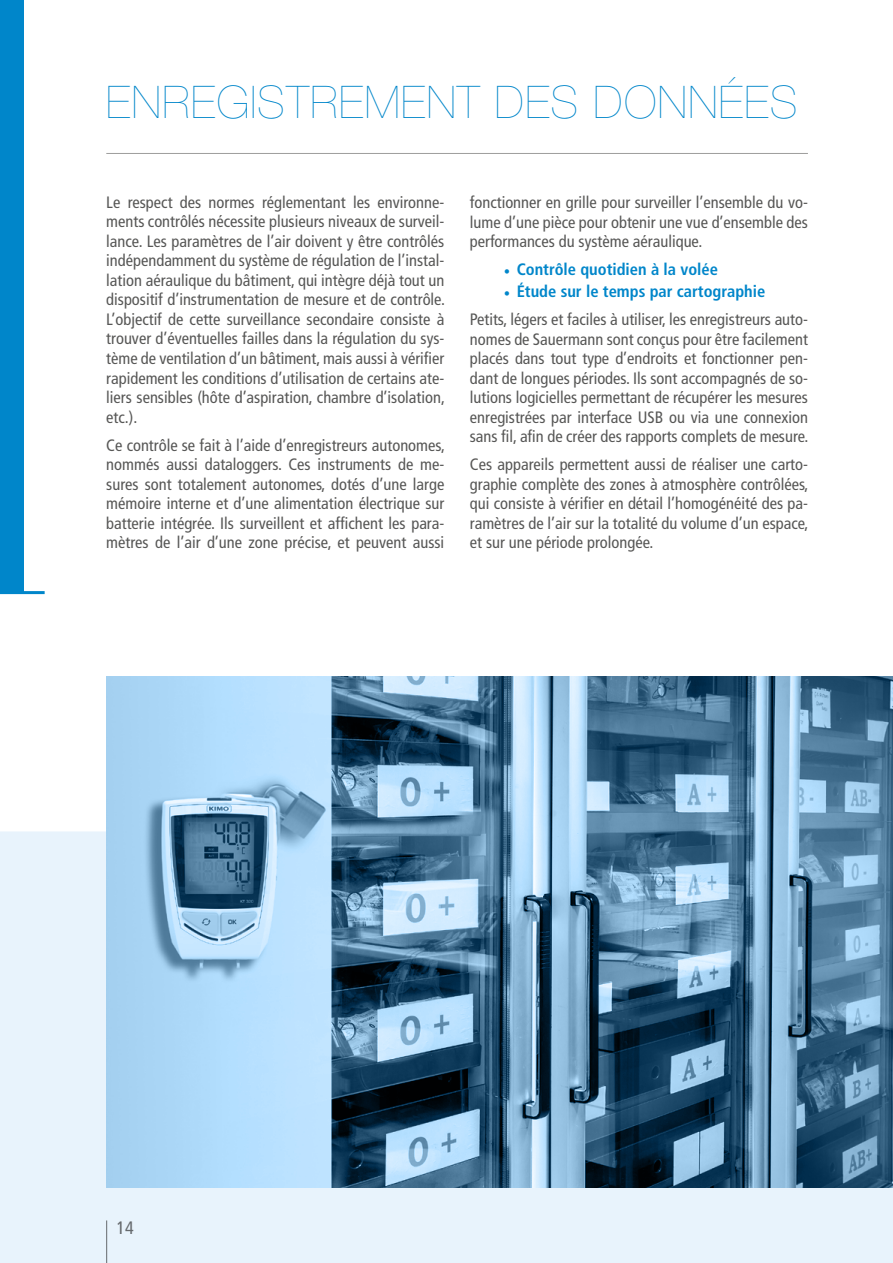
<style>
.page{position:relative;width:893px;height:1263px;background:#fff}
.page>*{position:absolute;margin:0;border:0;box-sizing:border-box;transform-origin:0 0}
.t1{font:200 45px "Helvetica Neue LT Std";letter-spacing:.03em;color:#0086ca}
.t2{font:condensed 18px "Frutiger LT Std";color:#706f6f}
.t3{font:condensed 16.5px/19.5px "Frutiger LT Std";color:#575756;text-align:justify}
.t4{font:700 condensed 16.5px "Frutiger LT Std";color:#0086ca}
.s1{font-family:"Minion Pro";font-weight:400;font-stretch:normal}
.s2{font-family:"Minion Pro";font-stretch:normal;color:#0086ca}
.s3{font-weight:700;color:#0086ca}
</style>
<div class="page">
<div style="left:0;top:831px;width:893px;height:432px;background:#e8f3fc"></div>
<hr style="left:106px;top:153px;width:702px;height:1px;background:#9d9d9c">
<div style="left:0;top:0;width:23px;height:593px;background:#0086ca"></div>
<hr style="left:0;top:591px;width:45px;height:3px;background:#0086ca">
<img style="left:106px;top:676px;width:787px;height:511px">
<h1 class="t1" style="left:106px;top:76px;width:693px">ENREGISTREMENT DES DONNÉES</h1>
<p class="t3" style="left:106px;top:193px;width:340px">Le respect des normes réglementant les environne&shy;ments contrôlés nécessite plusieurs niveaux de surveil&shy;lance. Les paramètres de l’air doivent y être contrôlés indépendamment du système de régulation de l’instal&shy;lation aéraulique du bâtiment, qui intègre déjà tout un dispositif d’instrumentation de mesure et de contrôle.<br>L’objectif de cette surveillance secondaire consiste à trouver d’éventuelles failles dans la régulation du sys&shy;tème de ventilation d’un bâtiment, mais aussi à vérifier rapidement les conditions d’utilisation de certains ate&shy;liers sensibles (hôte d’aspiration, chambre d’isolation, etc.).</p>
<p class="t3" style="left:106px;top:435px;width:340px">Ce contrôle se fait à l’aide d’enregistreurs autonomes, nommés aussi dataloggers. Ces instruments de me&shy;sures sont totalement autonomes, dotés d’une large mémoire interne et d’une alimentation électrique sur batterie intégrée. Ils surveillent et affichent les para&shy;mètres de l’air d’une zone précise, et peuvent aussi</p>
<p class="t3" style="left:470px;top:193px;width:340px">fonctionner en grille pour surveiller l’ensemble du vo&shy;lume d’une pièce pour obtenir une vue d’ensemble des performances du système aéraulique.</p>
<p class="t4" style="left:504px;top:259px;width:216px"><span class="s1">•</span> Contrôle quotidien à la volée</p>
<p class="t3" style="left:470px;top:277px;width:340px;line-height:28px;text-align:center"><span class="s2">•</span> <span class="s3">Étude sur le temps par cartographie<br></span>Petits, légers et faciles à utiliser, les enregistreurs auto-</p>
<p class="t3" style="left:470px;top:329px;width:340px">nomes de Sauermann sont conçus pour être facilement placés dans tout type d’endroits et fonctionner pen&shy;dant de longues périodes. Ils sont accompagnés de so&shy;lutions logicielles permettant de récupérer les mesures enregistrées par interface USB ou via une connexion sans fil, afin de créer des rapports complets de mesure.</p>
<p class="t3" style="left:470px;top:455px;width:340px">Ces appareils permettent aussi de réaliser une carto&shy;graphie complète des zones à atmosphère contrôlées, qui consiste à vérifier en détail l’homogénéité des pa&shy;ramètres de l’air sur la totalité du volume d’un espace, et sur une période prolongée.</p>
<p class="t2" style="left:117px;top:1217px;width:19px">14</p>
</div>
